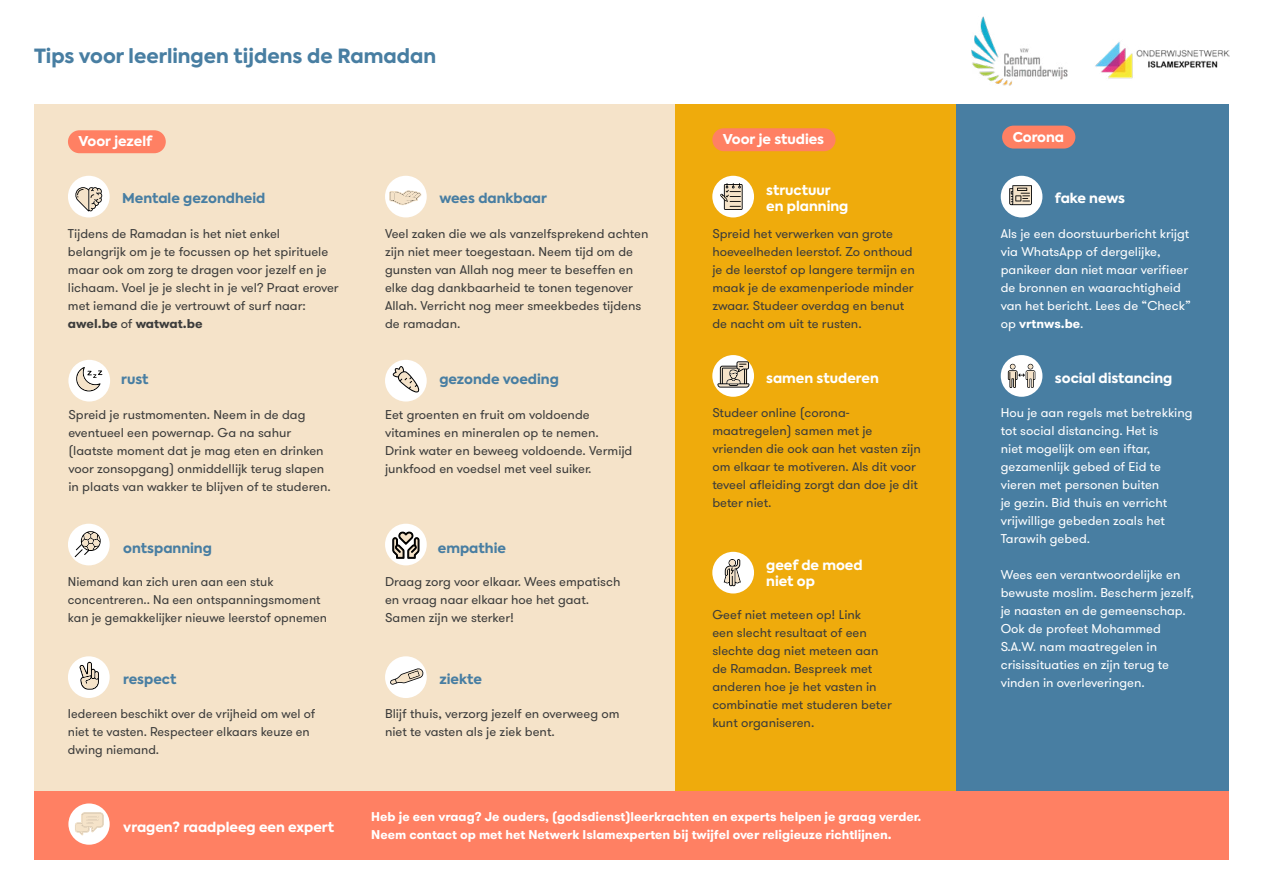
<style>
.page{position:relative;width:1263px;height:893px;background:#fff}
.page>*{position:absolute;margin:0;border:0;box-sizing:border-box;transform-origin:0 0}
.t1{font:800 19.5px "Axiforma";color:#487ea2}
.t2{font:800 13.5px/16px "Axiforma";color:#fff}
.t3{font:800 13.5px "Axiforma";color:#487ea2}
.t4{font:12.75px/18px "GT Walsheim";color:#3c3c3b}
.t5{font:12.75px/18px "GT Walsheim";color:#fff}
.t6{font:700 12.75px/18px "GT Walsheim";color:#fff}
.s1{font-weight:700}
</style>
<div class="page">
<div style="left:34px;top:791px;width:1195px;height:68px;background:#ff8063"></div>
<img style="left:971px;top:16px;width:97px;height:70px">
<img style="left:1095px;top:42px;width:134px;height:37px">
<div style="left:34px;top:105px;width:642px;height:686px;background:#f5e3c9"></div>
<div style="left:676px;top:105px;width:281px;height:686px;background:#efab0c"></div>
<div style="left:957px;top:105px;width:272px;height:686px;background:#487ea2"></div>
<div style="left:68px;top:130px;width:98px;height:23px;background:#ff8063;border-radius:11px"></div>
<div style="left:712px;top:128px;width:123px;height:23px;background:#ff8063;border-radius:11px"></div>
<div style="left:1002px;top:126px;width:73px;height:23px;background:#ff8063;border-radius:11px"></div>
<div style="left:68px;top:803px;width:42px;height:42px;background:#fff;border-radius:50%"></div>
<div style="left:68px;top:656px;width:42px;height:42px;background:#fff;border-radius:50%"></div>
<svg style="left:79px;top:662px;width:20px;height:28px"></svg>
<div style="left:68px;top:360px;width:42px;height:41px;background:#fff;border-radius:50%"></div>
<svg style="left:76px;top:367px;width:26px;height:25px"></svg>
<div style="left:385px;top:524px;width:42px;height:41px;background:#fff;border-radius:50%"></div>
<svg style="left:392px;top:531px;width:27px;height:28px"></svg>
<div style="left:385px;top:176px;width:42px;height:41px;background:#fff;border-radius:50%"></div>
<svg style="left:389px;top:190px;width:32px;height:15px"></svg>
<div style="left:385px;top:360px;width:42px;height:41px;background:#fff;border-radius:50%"></div>
<svg style="left:393px;top:366px;width:26px;height:26px"></svg>
<div style="left:68px;top:176px;width:42px;height:41px;background:#fff;border-radius:50%"></div>
<div style="left:68px;top:524px;width:42px;height:41px;background:#fff;border-radius:50%"></div>
<svg style="left:75px;top:531px;width:26px;height:26px"></svg>
<svg style="left:75px;top:812px;width:29px;height:23px"></svg>
<div style="left:385px;top:656px;width:42px;height:42px;background:#fff;border-radius:50%"></div>
<svg style="left:390px;top:668px;width:34px;height:17px"></svg>
<div style="left:712px;top:176px;width:42px;height:41px;background:#fff;border-radius:50%"></div>
<svg style="left:720px;top:183px;width:23px;height:27px"></svg>
<div style="left:712px;top:355px;width:42px;height:42px;background:#fff;border-radius:50%"></div>
<svg style="left:716px;top:361px;width:34px;height:27px"></svg>
<div style="left:712px;top:552px;width:42px;height:41px;background:#fff;border-radius:50%"></div>
<svg style="left:724px;top:559px;width:17px;height:27px"></svg>
<div style="left:1001px;top:176px;width:41px;height:41px;background:#fff;border-radius:50%"></div>
<svg style="left:1009px;top:185px;width:23px;height:20px"></svg>
<div style="left:1001px;top:355px;width:41px;height:42px;background:#fff;border-radius:50%"></div>
<svg style="left:1008px;top:364px;width:27px;height:24px"></svg>
<svg style="left:75px;top:187px;width:28px;height:25px"></svg>
<h1 class="t1" style="left:34px;top:42px;width:404px">Tips voor leerlingen tijdens de Ramadan</h1>
<p class="t2" style="left:79px;top:134px;width:75px">Voor jezelf</p>
<p class="t2" style="left:723px;top:132px;width:103px">Voor je studies</p>
<p class="t2" style="left:1013px;top:129px;width:53px">Corona</p>
<p class="t3" style="left:122px;top:189px;width:145px">Mentale gezondheid</p>
<p class="t3" style="left:439px;top:189px;width:109px">wees dankbaar</p>
<p class="t4" style="left:68px;top:225px;width:272px">Tijdens de Ramadan is het niet enkel belangrijk om je te focussen op het spirituele maar ook om zorg te dragen voor jezelf en je lichaam. Voel je je slecht in je vel? Praat erover met iemand die je vertrouwt of surf naar: <span class="s1">awel.be</span> of <span class="s1">watwat.be</span></p>
<p class="t4" style="left:385px;top:225px;width:265px">Veel zaken die we als vanzelfsprekend achten zijn niet meer toegestaan. Neem tijd om de gunsten van Allah nog meer te beseffen en elke dag dankbaarheid te tonen tegenover Allah. Verricht nog meer smeekbedes tijdens de ramadan.</p>
<p class="t3" style="left:121px;top:369px;width:29px">rust</p>
<p class="t3" style="left:439px;top:369px;width:121px">gezonde voeding</p>
<p class="t4" style="left:68px;top:406px;width:264px">Spreid je rustmomenten. Neem in de dag eventueel een powernap. Ga na sahur (laatste moment dat je mag eten en drinken voor zonsopgang) onmiddellijk terug slapen in plaats van wakker te blijven of te studeren.</p>
<p class="t4" style="left:385px;top:406px;width:249px">Eet groenten en fruit om voldoende vitamines en mineralen op te nemen.<br>Drink water en beweeg voldoende. Vermijd junkfood en voedsel met veel suiker.</p>
<p class="t3" style="left:123px;top:538px;width:90px">ontspanning</p>
<p class="t3" style="left:438px;top:538px;width:70px">empathie</p>
<p class="t4" style="left:68px;top:572px;width:261px">Niemand kan zich uren aan een stuk concentreren.. Na een ontspanningsmoment kan je gemakkelijker nieuwe leerstof opnemen</p>
<p class="t4" style="left:385px;top:572px;width:237px">Draag zorg voor elkaar. Wees empatisch en vraag naar elkaar hoe het gaat.<br>Samen zijn we sterker!</p>
<p class="t3" style="left:123px;top:670px;width:55px">respect</p>
<p class="t4" style="left:68px;top:704px;width:249px">Iedereen beschikt over de vrijheid om wel of niet te vasten. Respecteer elkaars keuze en dwing niemand.</p>
<p class="t3" style="left:439px;top:670px;width:44px">ziekte</p>
<p class="t4" style="left:385px;top:704px;width:236px">Blijf thuis, verzorg jezelf en overweeg om niet te vasten als je ziek bent.</p>
<p class="t2" style="left:766px;top:183px;width:84px">structuur en planning</p>
<p class="t4" style="left:712px;top:225px;width:204px">Spreid het verwerken van grote hoeveelheden leerstof. Zo onthoud je de leerstof op langere termijn en maak je de examenperiode minder zwaar. Studeer overdag en benut de nacht om uit te rusten.</p>
<p class="t2" style="left:766px;top:370px;width:114px">samen studeren</p>
<p class="t4" style="left:712px;top:404px;width:210px">Studeer online (corona&shy;maatregelen) samen met je vrienden die ook aan het vasten zijn om elkaar te motiveren. Als dit voor teveel afleiding zorgt dan doe je dit beter niet.</p>
<p class="t2" style="left:766px;top:557px;width:98px">geef de moed niet op</p>
<p class="t4" style="left:712px;top:606px;width:181px">Geef niet meteen op! Link<br>een slecht resultaat of een slechte dag niet meteen aan de Ramadan. Bespreek met anderen hoe je het vasten in combinatie met studeren beter kunt organiseren.</p>
<p class="t2" style="left:123px;top:819px;width:213px">vragen? raadpleeg een expert</p>
<p class="t6" style="left:371px;top:807px;width:552px">Heb je een vraag? Je ouders, (godsdienst)leerkrachten en experts helpen je graag verder.<br>Neem contact op met het Netwerk Islamexperten bij twijfel over religieuze richtlijnen.</p>
<p class="t2" style="left:1055px;top:191px;width:72px">fake news</p>
<p class="t5" style="left:1001px;top:225px;width:192px">Als je een doorstuurbericht krijgt via WhatsApp of dergelijke, panikeer dan niet maar verifieer de bronnen en waarachtigheid van het bericht. Lees de “Check” op <span class="s1">vrtnws.be</span>.</p>
<p class="t2" style="left:1055px;top:370px;width:119px">social distancing</p>
<p class="t5" style="left:1001px;top:404px;width:193px">Hou je aan regels met betrekking tot social distancing. Het is<br>niet mogelijk om een iftar, gezamenlijk gebed of Eid te vieren met personen buiten<br>je gezin. Bid thuis en verricht vrijwillige gebeden zoals het<br>Tarawih gebed.</p>
<p class="t5" style="left:1001px;top:566px;width:195px">Wees een verantwoordelijke en bewuste moslim. Bescherm jezelf, je naasten en de gemeenschap.<br>Ook de profeet Mohammed<br>S.A.W. nam maatregelen in crisissituaties en zijn terug te vinden in overleveringen.</p>
</div>
